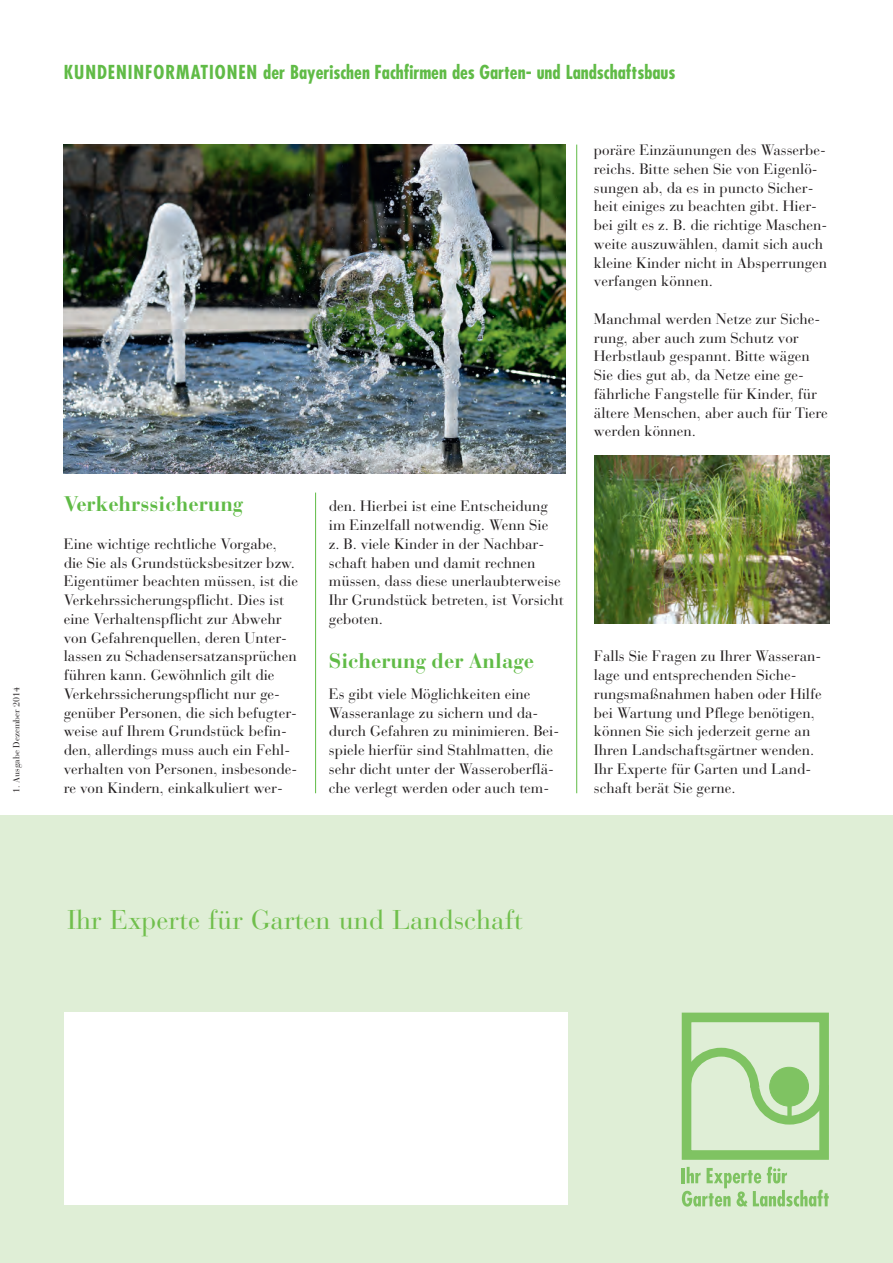
<style>
.page{position:relative;width:893px;height:1263px;background:#fff}
.page>*{position:absolute;margin:0;border:0;box-sizing:border-box;transform-origin:0 0}
.t1{font:27px "Bauer Bodoni";color:#70bf4c}
.t2{font:700 21px "Bauer Bodoni";color:#60bb46}
.t3{font:700 condensed 18.75px "Futura";color:#60bb46}
.t4{font:15px/18.8px "Bauer Bodoni";color:#231f20}
.t5{font:9px "Bauer Bodoni";color:#231f20}
</style>
<div class="page">
<hr style="left:576px;top:145px;width:1px;height:648px;background:#60bb46">
<hr style="left:315px;top:493px;width:1px;height:300px;background:#60bb46">
<img style="left:64px;top:144px;width:502px;height:329px">
<img style="left:594px;top:455px;width:235px;height:169px">
<div style="left:0;top:815px;width:893px;height:448px;background:#dfeed6"></div>
<div style="left:64px;top:1012px;width:503px;height:193px;background:#fff"></div>
<div style="left:682px;top:1012px;width:147px;height:148px;border:10px solid #7fc362"></div>
<svg style="left:682px;top:1012px;width:147px;height:117px"></svg>
<svg style="left:682px;top:1167px;width:147px;height:39px"></svg>
<p class="t5" style="left:13px;top:793px;width:107px;rotate:-90deg">1. Ausgabe Dezember 2014</p>
<p class="t3" style="left:64px;top:64px;width:613px">KUNDENINFORMATIONEN der Bayerischen Fachfirmen des Garten- und Landschaftsbaus</p>
<h2 class="t2" style="left:64px;top:496px;width:181px">Verkehrssicherung</h2>
<p class="t4" style="left:64px;top:536px;width:236px">Eine wichtige rechtliche Vorgabe, die Sie als Grundstücksbesitzer bzw.<br>Eigentümer beachten müssen, ist die Verkehrssicherungspflicht. Dies ist eine Verhaltenspflicht zur Abwehr von Gefahrenquellen, deren Unter&shy;lassen zu Schadensersatzansprüchen führen kann. Gewöhnlich gilt die Verkehrssicherungspflicht nur ge&shy;genüber Personen, die sich befugter&shy;weise auf Ihrem Grundstück befin&shy;den, allerdings muss auch ein Fehl&shy;verhalten von Personen, insbesonde&shy;re von Kindern, einkalkuliert wer-</p>
<p class="t4" style="left:329px;top:499px;width:236px">den. Hierbei ist eine Entscheidung im Einzelfall notwendig. Wenn Sie<br>z. B. viele Kinder in der Nachbar&shy;schaft haben und damit rechnen müssen, dass diese unerlaubterweise<br>Ihr Grundstück betreten, ist Vorsicht geboten.</p>
<h2 class="t2" style="left:329px;top:653px;width:207px">Sicherung der Anlage</h2>
<p class="t4" style="left:329px;top:686px;width:232px">Es gibt viele Möglichkeiten eine Wasseranlage zu sichern und da&shy;durch Gefahren zu minimieren. Bei&shy;spiele hierfür sind Stahlmatten, die sehr dicht unter der Wasseroberflä&shy;che verlegt werden oder auch tem-</p>
<p class="t4" style="left:594px;top:142px;width:235px">poräre Einzäunungen des Wasserbe&shy;reichs. Bitte sehen Sie von Eigenlö&shy;sungen ab, da es in puncto Sicher&shy;heit einiges zu beachten gibt. Hier&shy;bei gilt es z. B. die richtige Maschen&shy;weite auszuwählen, damit sich auch kleine Kinder nicht in Absperrungen verfangen können.</p>
<p class="t4" style="left:594px;top:311px;width:235px">Manchmal werden Netze zur Siche&shy;rung, aber auch zum Schutz vor<br>Herbstlaub gespannt. Bitte wägen<br>Sie dies gut ab, da Netze eine ge&shy;fährliche Fangstelle für Kinder, für ältere Menschen, aber auch für Tiere werden können.</p>
<p class="t4" style="left:594px;top:649px;width:229px">Falls Sie Fragen zu Ihrer Wasseran&shy;lage und entsprechenden Siche&shy;rungsmaßnahmen haben oder Hilfe bei Wartung und Pflege benötigen, können Sie sich jederzeit gerne an<br>Ihren Landschaftsgärtner wenden.<br>Ihr Experte für Garten und Land&shy;schaft berät Sie gerne.</p>
<h1 class="t1" style="left:67px;top:909px;width:457px">Ihr Experte für Garten und Landschaft</h1>
</div>
